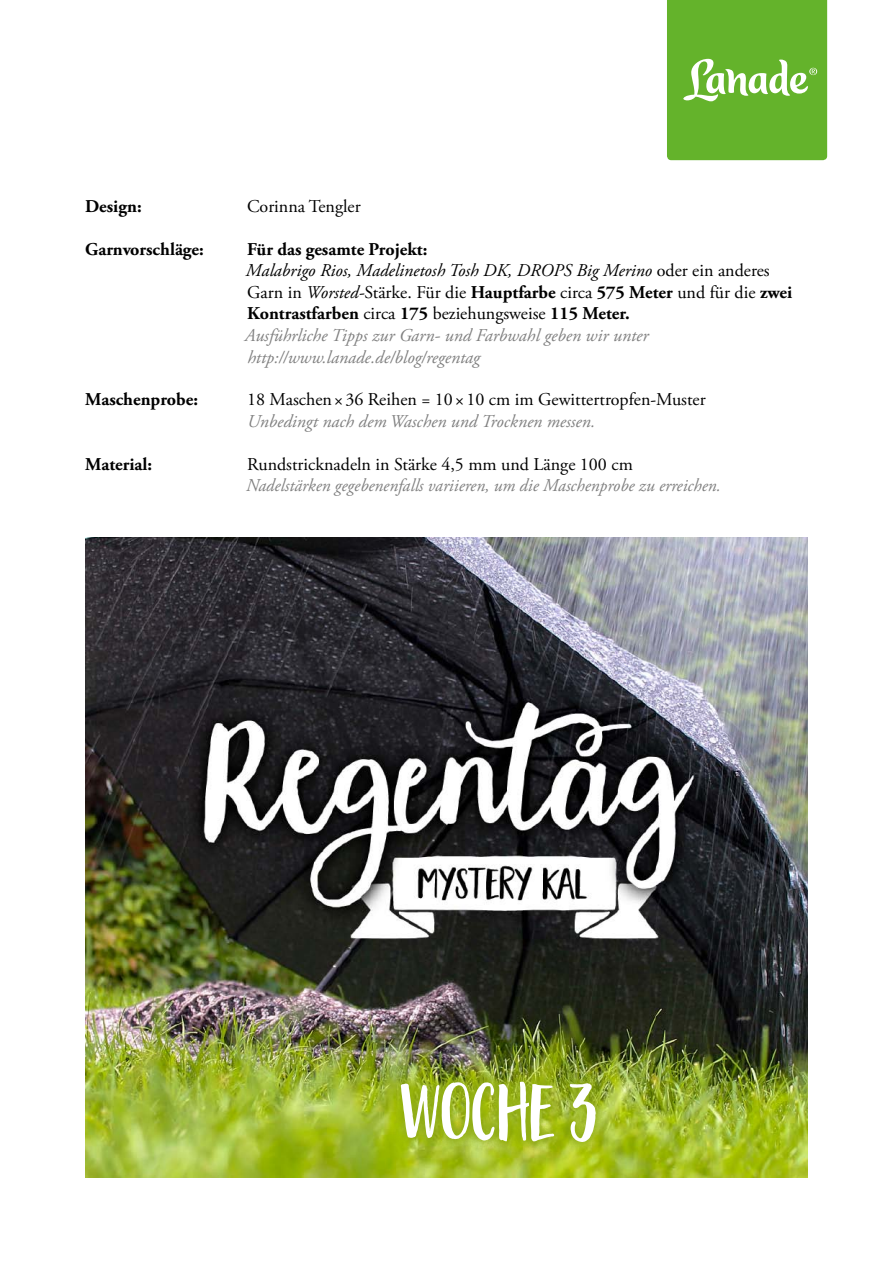
<style>
.page{position:relative;width:893px;height:1263px;background:#fff}
.page>*{position:absolute;margin:0;border:0;box-sizing:border-box;transform-origin:0 0}
.t1{font:75px "Garden Grown Caps";color:#fff}
.t2{font:italic 18px/21.6px "Adobe Garamond Pro";color:#808080}
.t3{font:18px "Adobe Garamond Pro";color:#000}
.t4{font:700 18px "Adobe Garamond Pro";color:#000}
.s1{font-weight:700;font-style:normal;color:#000}
.s2{color:#000}
.s3{font-style:normal;color:#000}
</style>
<div class="page">
<img style="left:85px;top:538px;width:723px;height:640px">
<svg style="left:667px;top:0;width:160px;height:160px;background:#6eb839"></svg>
<svg style="left:389px;top:1069px;width:219px;height:85px;background:#98b120"></svg>
<p class="t4" style="left:85px;top:196px;width:58px">Design:</p>
<p class="t3" style="left:247px;top:196px;width:115px">Corinna Tengler</p>
<p class="t4" style="left:85px;top:238px;width:120px">Garnvorschläge:</p>
<p class="t2" style="left:245px;top:239px;width:549px"><span class="s1">Für das gesamte Projekt:<br></span><span class="s2">Malabrigo Rios, Madelinetosh Tosh DK, DROPS Big Merino</span> <span class="s3">oder ein anderes Garn in</span> <span class="s2">Worsted-</span><span class="s3">Stärke. Für die</span> <span class="s1">Hauptfarbe</span> <span class="s3">circa</span> <span class="s1">575 Meter</span> <span class="s3">und für die</span> <span class="s1">zwei Kontrastfarben</span> <span class="s3">circa</span> <span class="s1">175</span> <span class="s3">beziehungsweise</span> <span class="s1">115 Meter.<br></span>Ausführliche Tipps zur Garn- und Farbwahl geben wir unter http://www.lanade.de/blog/regentag</p>
<p class="t4" style="left:85px;top:389px;width:114px">Maschenprobe:</p>
<p class="t3" style="left:247px;top:389px;width:460px">18 Maschen× 36 Reihen = 10 × 10 cm im Gewittertropfen-Muster</p>
<p class="t2" style="left:247px;top:411px;width:350px">Unbedingt nach dem Waschen und Trocknen messen.</p>
<p class="t4" style="left:85px;top:453px;width:68px">Material:</p>
<p class="t3" style="left:247px;top:453px;width:387px">Rundstricknadeln in Stärke 4,5 mm und Länge 100 cm</p>
<p class="t2" style="left:246px;top:475px;width:476px">Nadelstärken gegebenenfalls variieren, um die Maschenprobe zu erreichen.</p>
<h1 class="t1" style="left:403px;top:1069px;width:197px">WOCHE 3</h1>
</div>
